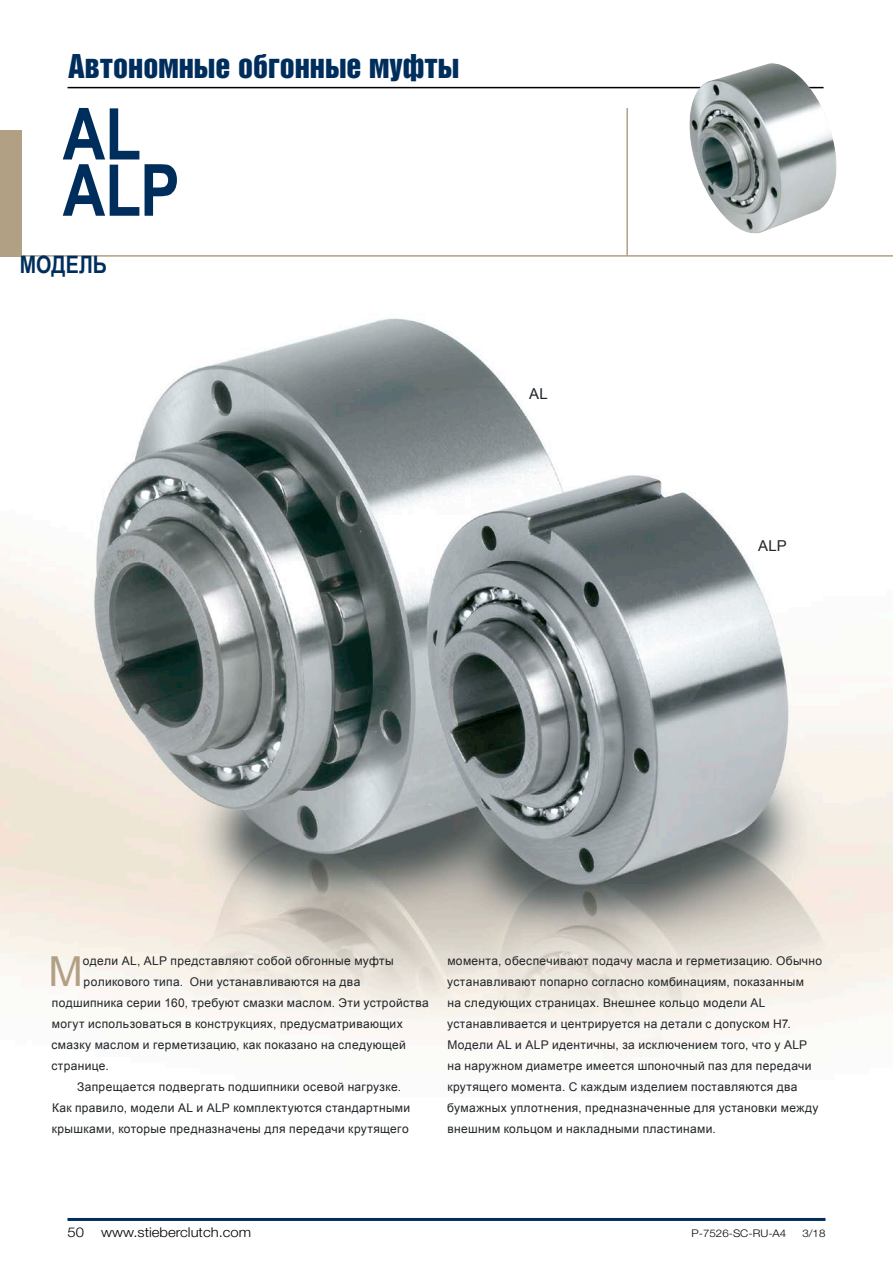
<style>
.page{position:relative;width:893px;height:1263px;background:#fff}
.page>*{position:absolute;margin:0;border:0;box-sizing:border-box;transform-origin:0 0}
.Headline_Big{font:700 72px/56.2px "Arial Narrow";color:#002e5c}
.Fließtext_Initial{font:41.4px "Arial";color:#b2a085}
.t1{font:30px "Helvetica Inserat LT Std";color:#002e5c}
.Headline_Blau{font:700 24px "Arial Narrow";color:#002e5c}
.Fließtext_Schwarz{font:15px "Arial";color:#1f2427}
.t2{font:300 13.5px "Helvetica Neue LT Std";color:#000;scale:1.1 1}
.Fließtext_Schwarz_Ei{font:12px/21px "Arial";letter-spacing:.03em;color:#1f2427}
.Fließtext_Initial-2{font:12px "Arial";letter-spacing:.03em;color:#1f2427}
.t3{font:300 10.5px "Helvetica Neue LT Std";color:#000;scale:1.1 1}
</style>
<div class="page">
<hr style="left:68px;top:87px;width:756px;height:1px;background:#000">
<img style="left:0;top:318px;width:893px;height:740px">
<hr style="left:626px;top:108px;width:2px;height:148px;background:#b2a085">
<hr style="left:0;top:255px;width:893px;height:2px;background:#b2a085">
<div style="left:0;top:130px;width:21px;height:126px;background:#b2a085"></div>
<img style="left:683px;top:63px;width:154px;height:171px">
<hr style="left:68px;top:1218px;width:757px;height:3px;background:#002e5c">
<p class="t1" style="left:68px;top:48px;width:393px">Автономные обгонные муфты</p>
<p class="Headline_Big" style="left:63px;top:102px;width:118px">AL<br>ALP</p>
<p class="Headline_Blau" style="left:20px;top:246px;width:89px">МОДЕЛЬ</p>
<p class="Fließtext_Schwarz" style="left:529px;top:384px;width:20px">AL</p>
<p class="Fließtext_Schwarz" style="left:758px;top:536px;width:30px">ALP</p>
<p class="Fließtext_Initial" style="left:49px;top:944px;width:36px">М</p>
<p class="Fließtext_Initial-2" style="left:83px;top:953px;width:312px">одели AL, ALP представляют собой обгонные муфты</p>
<p class="Fließtext_Initial-2" style="left:84px;top:974px;width:278px">роликового типа. Они устанавливаются на два</p>
<p class="Fließtext_Initial-2" style="left:52px;top:995px;width:378px">подшипника серии 160, требуют смазки маслом. Эти устройства</p>
<p class="Fließtext_Initial-2" style="left:52px;top:1016px;width:352px">могут использоваться в конструкциях, предусматривающих</p>
<p class="Fließtext_Initial-2" style="left:51px;top:1037px;width:356px">смазку маслом и герметизацию, как показано на следующей</p>
<p class="Fließtext_Initial-2" style="left:51px;top:1058px;width:59px">странице.</p>
<p class="Fließtext_Schwarz_Ei" style="left:52px;top:1076px;width:360px;text-indent:25px">Запрещается подвергать подшипники осевой нагрузке.<br>Как правило, модели AL и ALP комплектуются стандартными крышками, которые предназначены для передачи крутящего</p>
<p class="Fließtext_Schwarz_Ei" style="left:447px;top:950px;width:376px">момента, обеспечивают подачу масла и герметизацию. Обычно устанавливают попарно согласно комбинациям, показанным<br>на следующих страницах. Внешнее кольцо модели AL устанавливается и центрируется на детали с допуском H7.<br>Модели AL и ALP идентичны, за исключением того, что у ALP на наружном диаметре имеется шпоночный паз для передачи крутящего момента. С каждым изделием поставляются два бумажных уплотнения, предназначенные для установки между внешним кольцом и накладными пластинами.</p>
<p class="t2" style="left:68px;top:1223px;width:17px">50</p>
<p class="t2" style="left:101px;top:1223px;width:138px">www.stieberclutch.com</p>
<p class="t3" style="left:691px;top:1226px;width:88px">P-7526-SC-RU-A4</p>
<p class="t3" style="left:802px;top:1226px;width:23px">3/18</p>
</div>
